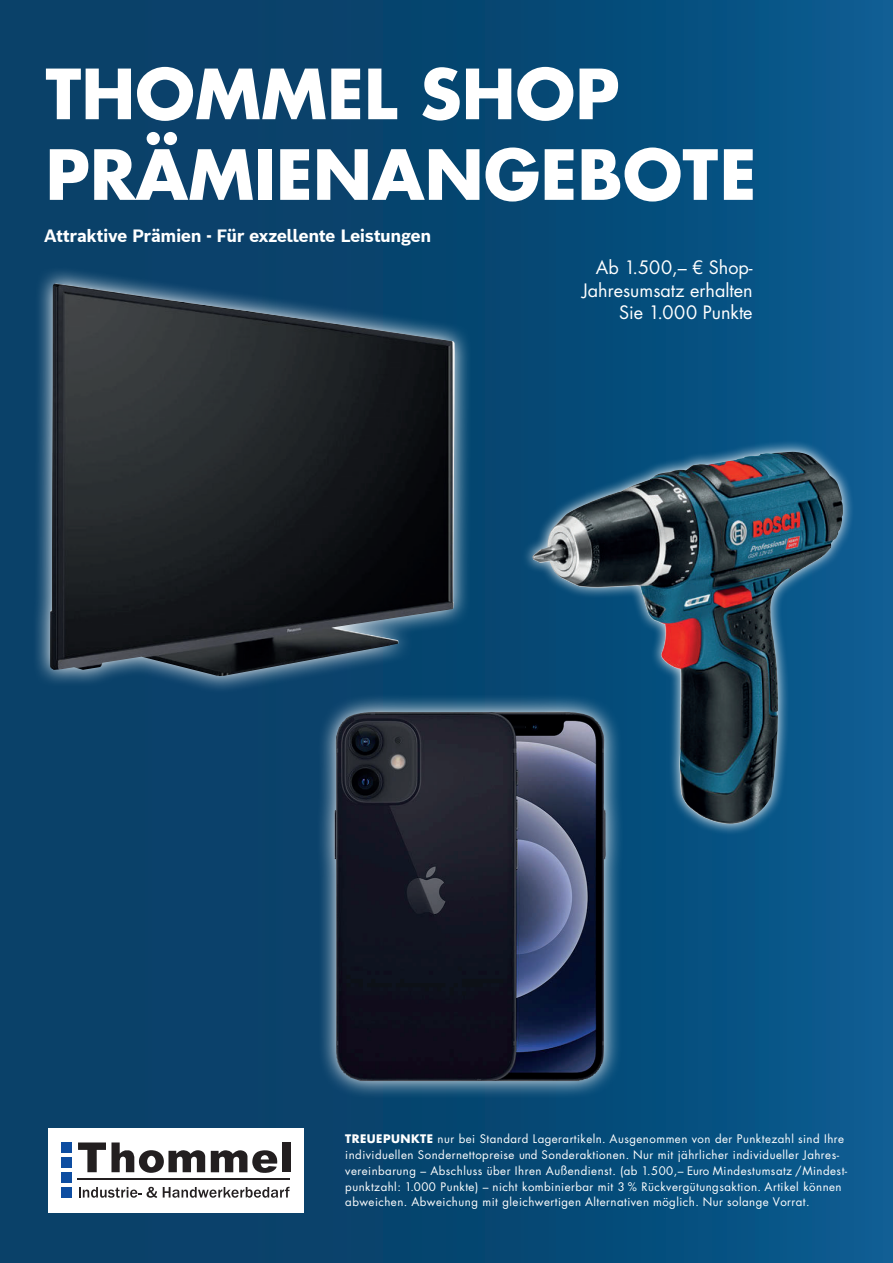
<style>
.page{position:relative;width:893px;height:1263px;background:#fff}
.page>*{position:absolute;margin:0;border:0;box-sizing:border-box;transform-origin:0 0}
.t1{font:700 67.2px/80.7px "Futura Std";color:#fff}
.t2{font:18px/22.5px "Futura Std";color:#fff;text-align:right}
.t3{font:700 17.4px "Bosch Sans";letter-spacing:-.025em;color:#fff}
.t4{font:11.55px/15.8px "Futura Std";letter-spacing:.04em;color:#fff}
.s1{font-weight:700}
</style>
<div class="page">
<div style="left:0;top:0;width:893px;height:1263px;background:linear-gradient(to right,#0a3b61,#07578a)"></div>
<svg style="left:32px;top:267px;width:440px;height:426px;background:#1a5076"></svg>
<img style="left:50px;top:283px;width:405px;height:393px">
<svg style="left:522px;top:440px;width:332px;height:395px;background:#0d5585"></svg>
<img style="left:532px;top:452px;width:311px;height:372px">
<svg style="left:316px;top:693px;width:308px;height:406px;background:#285f84"></svg>
<img style="left:335px;top:711px;width:271px;height:370px">
<div style="left:48px;top:1128px;width:256px;height:84px;background:#fff"></div>
<svg style="left:61px;top:1142px;width:230px;height:56px"></svg>
<h1 class="t1" style="left:45px;top:53px;width:712px">THOMMEL SHOP<br>PRÄMIENANGEBOTE</h1>
<h3 class="t3" style="left:44px;top:224px;width:389px">Attraktive Prämien - Für exzellente Leistungen</h3>
<h2 class="t2" style="left:582px;top:257px;width:172px">Ab 1.500,– € Shop-<br>Jahresumsatz erhalten<br>Sie 1.000 Punkte</h2>
<p class="t4" style="left:345px;top:1131px;width:503px"><span class="s1">TREUEPUNKTE</span> nur bei Standard Lagerartikeln. Ausgenommen von der Punktezahl sind Ihre individuellen Sondernettopreise und Sonderaktionen. Nur mit jährlicher individueller Jahres&shy;vereinbarung – Abschluss über Ihren Außendienst. (ab 1.500,– Euro Mindestumsatz / Mindest&shy;punktzahl: 1.000 Punkte) – nicht kombinierbar mit 3 % Rückvergütungsaktion. Artikel können abweichen. Abweichung mit gleichwertigen Alternativen möglich. Nur solange Vorrat.</p>
</div>
